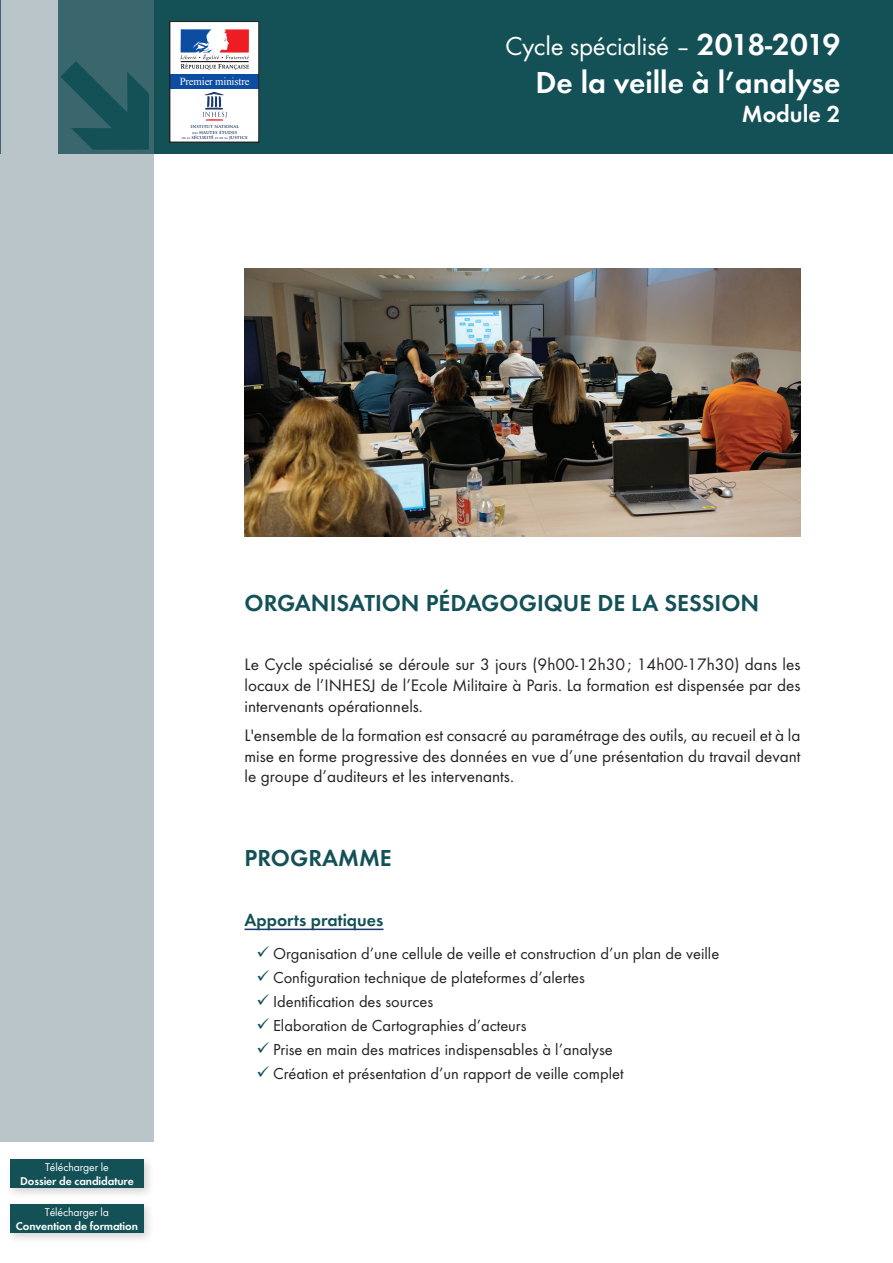
<style>
.page{position:relative;width:893px;height:1263px;background:#fff}
.page>*{position:absolute;margin:0;border:0;box-sizing:border-box;transform-origin:0 0}
.t1{font:700 31.5px "Function";color:#fff}
.t2{font:27px "Function";letter-spacing:-.01em;color:#fff}
.t3{font:700 24px "Function";color:#145157}
.t4{font:700 24px "Function";color:#fff}
.t5{font:700 18px "Function";color:#145157}
.t6{font:17.25px/20.7px "Function";color:#231f20;text-align:justify}
.t7{font:16.5px "Function";color:#231f20}
.t8{font:700 11.7px "Function";letter-spacing:-.01em;color:#fff}
.t9{font:11.7px "Function";letter-spacing:-.01em;color:#fff}
.t10{font:10.8px "Times New Roman";letter-spacing:-.015em;color:#fff}
.t11{font:700 4.65px/5.6px "Trajan Pro";color:#15325f;text-align:center}
.s1{font-size:2.85px}
.s2{font-weight:700;font-size:31.5px}
.s3{color:#145157}
</style>
<div class="page">
<div style="left:5px;top:1154px;width:150px;height:45px;background:#231f20;opacity:.2"></div>
<div style="left:10px;top:1159px;width:134px;height:29px;background:#145157"></div>
<hr style="left:244px;top:928px;width:139px;height:2px;background:#1e376d">
<img style="left:244px;top:269px;width:556px;height:268px">
<div style="left:59px;top:0;width:834px;height:153px;background:#145157"></div>
<div style="left:0;top:0;width:153px;height:1142px;background:#b9c5c8"></div>
<div style="left:5px;top:1199px;width:150px;height:45px;background:#231f20;opacity:.2"></div>
<div style="left:10px;top:1204px;width:134px;height:29px;background:#145157"></div>
<svg style="left:58px;top:22px;width:201px;height:152px"></svg>
<p class="t10" style="left:180px;top:75px;width:71px">Premier ministre</p>
<p class="t11" style="left:191px;top:124px;width:50px">INSTITUT NATIONAL<br><span class="s1">DES</span> HAUTES ÉTUDES</p>
<p class="t11" style="left:182px;top:135px;width:67px"><span class="s1">DE LA</span> SÉCURITÉ <span class="s1">ET DE LA</span> JUSTICE</p>
<h2 class="t2" style="left:505px;top:31px;width:337px">Cycle spécialisé – <span class="s2">2018-2019</span></h2>
<h1 class="t1" style="left:535px;top:64px;width:307px">De la veille à l’analyse</h1>
<h3 class="t4" style="left:742px;top:99px;width:100px">Module 2</h3>
<p class="t9" style="left:45px;top:1160px;width:65px">Télécharger le</p>
<p class="t8" style="left:20px;top:1174px;width:115px">Dossier de candidature</p>
<p class="t9" style="left:45px;top:1206px;width:66px">Télécharger la</p>
<p class="t8" style="left:16px;top:1219px;width:124px">Convention de formation</p>
<h3 class="t3" style="left:244px;top:589px;width:516px">Organisation pédagogique de la session</h3>
<p class="t6" style="left:244px;top:654px;width:557px">Le Cycle spécialisé se déroule sur 3 jours (9h00-12h30; 14h00-17h30) dans les locaux de l’INHESJ de l’Ecole Militaire à Paris. La formation est dispensée par des intervenants opérationnels.</p>
<p class="t6" style="left:244px;top:725px;width:558px">L'ensemble de la formation est consacré au paramétrage des outils, au recueil et à la mise en forme progressive des données en vue d’une présentation du travail devant le groupe d’auditeurs et les intervenants.</p>
<h3 class="t3" style="left:244px;top:844px;width:149px">Programme</h3>
<p class="t5" style="left:244px;top:910px;width:140px">Apports pratiques</p>
<p class="t7" style="left:256px;top:944px;width:464px"><span class="s3">✓</span> Organisation d’une cellule de veille et construction d’un plan de veille</p>
<p class="t7" style="left:256px;top:968px;width:330px"><span class="s3">✓</span> Configuration technique de plateformes d’alertes</p>
<p class="t7" style="left:256px;top:992px;width:178px"><span class="s3">✓</span> Identification des sources</p>
<p class="t7" style="left:256px;top:1016px;width:272px"><span class="s3">✓</span> Elaboration de Cartographies d’acteurs</p>
<p class="t7" style="left:256px;top:1040px;width:358px"><span class="s3">✓</span> Prise en main des matrices indispensables à l’analyse</p>
<p class="t7" style="left:256px;top:1064px;width:369px"><span class="s3">✓</span> Création et présentation d’un rapport de veille complet</p>
</div>
